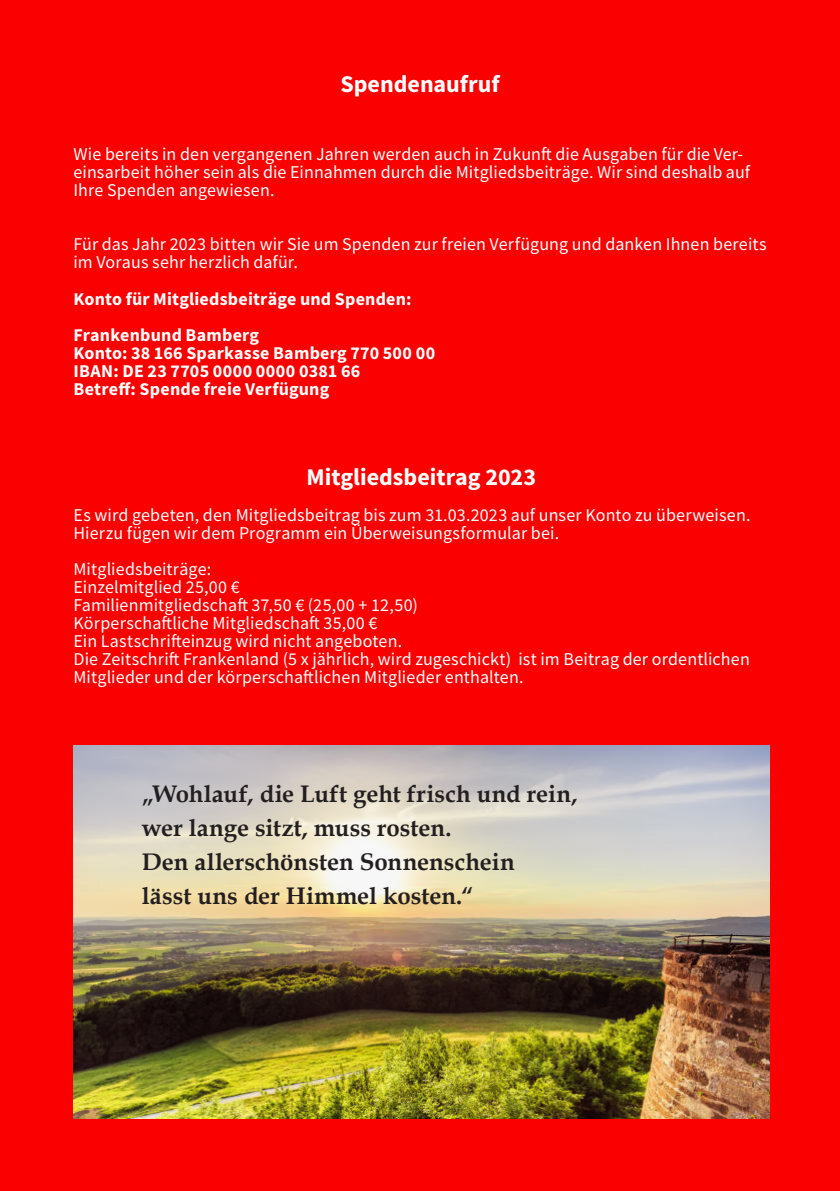
<style>
.page{position:relative;width:840px;height:1191px;background:#fff}
.page>*{position:absolute;margin:0;border:0;box-sizing:border-box;transform-origin:0 0}
.t1{font:700 24px/34px "Book Antiqua";letter-spacing:.005em;color:#231f20}
.t2{font:700 24px "Source Sans Pro";color:#fff}
.t3{font:18px/18px "Source Sans Pro";letter-spacing:.005em;color:#fff}
.t4{font:700 18px/18px "Source Sans Pro";letter-spacing:.01em;color:#fff}
</style>
<div class="page">
<div style="left:0;top:0;width:839px;height:1191px;background:#fb0000"></div>
<img style="left:73px;top:746px;width:695px;height:373px">
<h1 class="t2" style="left:340px;top:74px;width:161px">Spendenaufruf</h1>
<p class="t3" style="left:73px;top:146px;width:677px">Wie bereits in den vergangenen Jahren werden auch in Zukunft die Ausgaben für die Ver&shy;einsarbeit höher sein als die Einnahmen durch die Mitgliedsbeiträge. Wir sind deshalb auf<br>Ihre Spenden angewiesen.</p>
<p class="t3" style="left:73px;top:236px;width:694px">Für das Jahr 2023 bitten wir Sie um Spenden zur freien Verfügung und danken Ihnen bereits im Voraus sehr herzlich dafür.</p>
<p class="t4" style="left:73px;top:282px;width:339px;line-height:36px">Konto für Mitgliedsbeiträge und Spenden:<br>Frankenbund Bamberg</p>
<p class="t4" style="left:73px;top:345px;width:363px">Konto: 38 166 Sparkasse Bamberg 770 500 00<br>IBAN: DE 23 7705 0000 0000 0381 66<br>Betreff: Spende freie Verfügung</p>
<h1 class="t2" style="left:306px;top:467px;width:231px">Mitgliedsbeitrag 2023</h1>
<p class="t3" style="left:73px;top:506px;width:678px">Es wird gebeten, den Mitgliedsbeitrag bis zum 31.03.2023 auf unser Konto zu überweisen.<br>Hierzu fügen wir dem Programm ein Überweisungsformular bei.</p>
<p class="t3" style="left:73px;top:560px;width:677px">Mitgliedsbeiträge:<br>Einzelmitglied 25,00 €<br>Familienmitgliedschaft 37,50 € (25,00 + 12,50)<br>Körperschaftliche Mitgliedschaft 35,00 €<br>Ein Lastschrifteinzug wird nicht angeboten.<br>Die Zeitschrift Frankenland (5 x jährlich, wird zugeschickt) ist im Beitrag der ordentlichen Mitglieder und der körperschaftlichen Mitglieder enthalten.</p>
<h1 class="t1" style="left:142px;top:779px;width:437px">„Wohlauf, die Luft geht frisch und rein, wer lange sitzt, muss rosten.<br>Den allerschönsten Sonnenschein<br>lässt uns der Himmel kosten.“</h1>
</div>
